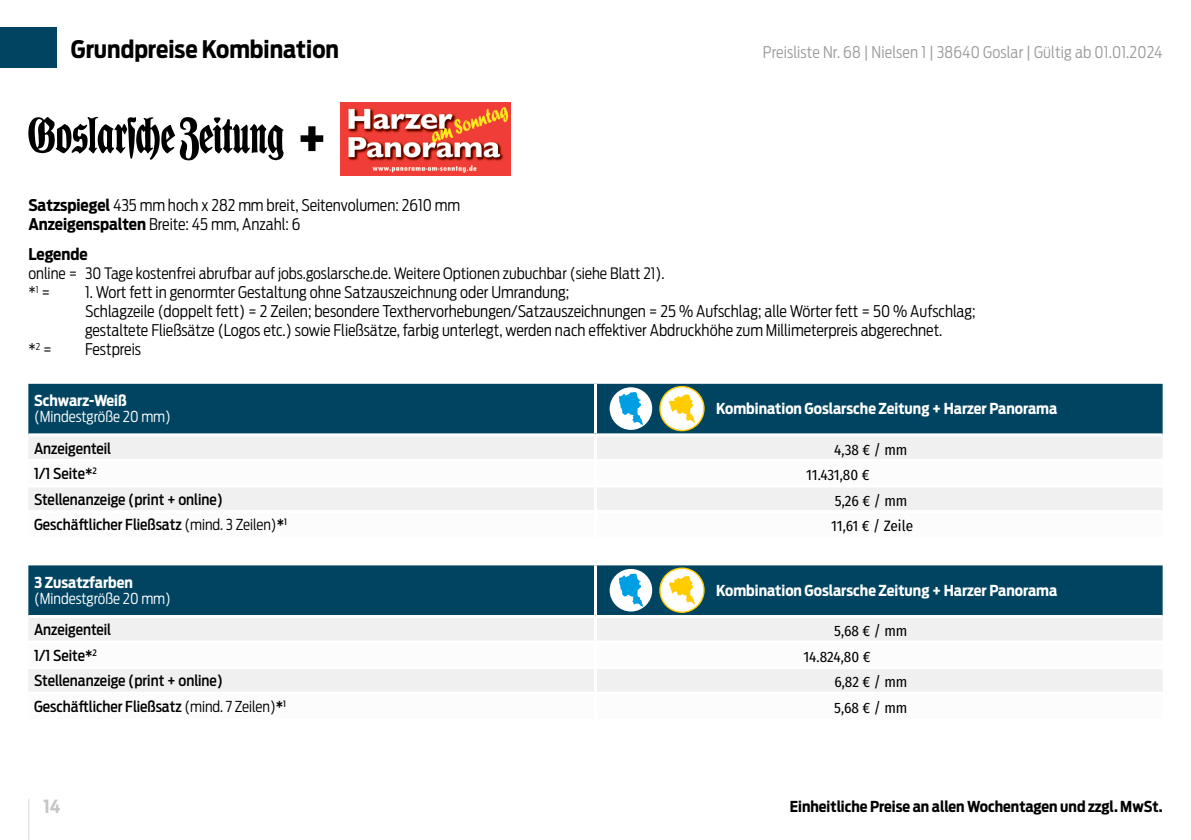
<style>
.page{position:relative;width:1191px;height:840px;background:#fff}
.page>*{position:absolute;margin:0;border:0;box-sizing:border-box;transform-origin:0 0}
.t1{font:700 24px "Antenna Cond";color:#000}
.t2{font:700 18px "Antenna Cond";color:#c5c6c6}
.t3{font:300 16px/19px "Antenna Cond";color:#000}
.t4{font:300 16px "Antenna Cond";letter-spacing:.01em;color:#9c9c9d}
.t5{font:700 16px "Antenna Cond";color:#000}
.t6{font:300 15.6px "Antenna Cond";color:#000}
.t7{font:500 15px "Antenna Cond";color:#000}
.t8{font:700 15px "Antenna Cond";color:#fff}
.t9{font:15px "Fira Sans Condensed";color:#000}
.t10{font:700 15px "Antenna Cond";color:#000}
.t11{font:300 15px "Antenna Cond";color:#fff}
.s1{font-weight:700}
.s2{font-weight:300}
</style>
<div class="page">
<hr style="left:28px;top:798px;width:1px;height:41px;background:#d9dada">
<div style="left:0;top:28px;width:57px;height:40px;background:#004461"></div>
<div style="left:28px;top:383px;width:1134px;height:50px;background:#004461"></div>
<div style="left:29px;top:437px;width:1133px;height:21px;background:#f0f0f0"></div>
<div style="left:29px;top:488px;width:1133px;height:21px;background:#f0f0f0"></div>
<hr style="left:594px;top:383px;width:3px;height:50px;background:#fff">
<hr style="left:594px;top:436px;width:3px;height:22px;background:#fff">
<hr style="left:594px;top:487px;width:3px;height:22px;background:#fff">
<svg style="left:608px;top:385px;width:45px;height:46px"></svg>
<svg style="left:619px;top:391px;width:24px;height:34px"></svg>
<svg style="left:659px;top:385px;width:45px;height:46px"></svg>
<svg style="left:669px;top:394px;width:26px;height:28px"></svg>
<div style="left:28px;top:565px;width:1134px;height:49px;background:#004461"></div>
<div style="left:29px;top:618px;width:1133px;height:22px;background:#f0f0f0"></div>
<div style="left:29px;top:669px;width:1133px;height:22px;background:#f0f0f0"></div>
<hr style="left:594px;top:565px;width:3px;height:49px;background:#fff">
<hr style="left:594px;top:617px;width:3px;height:23px;background:#fff">
<hr style="left:594px;top:668px;width:3px;height:23px;background:#fff">
<svg style="left:608px;top:567px;width:45px;height:45px"></svg>
<svg style="left:619px;top:573px;width:24px;height:33px"></svg>
<svg style="left:659px;top:567px;width:45px;height:45px"></svg>
<svg style="left:669px;top:575px;width:26px;height:29px"></svg>
<svg style="left:300px;top:126px;width:23px;height:25px"></svg>
<svg style="left:28px;top:116px;width:256px;height:45px"></svg>
<img style="left:340px;top:102px;width:170px;height:73px">
<h1 class="t1" style="left:71px;top:34px;width:270px">Grundpreise Kombination</h1>
<p class="t4" style="left:763px;top:42px;width:401px">Preisliste Nr. 68 | Nielsen 1 | 38640 Goslar | Gültig ab 01.01.2024</p>
<p class="t3" style="left:28px;top:196px;width:433px"><span class="s1">Satzspiegel</span> 435 mm hoch x 282 mm breit, Seitenvolumen: 2610 mm<br><span class="s1">Anzeigenspalten</span> Breite: 45 mm, Anzahl: 6</p>
<p class="t5" style="left:28px;top:245px;width:61px">Legende</p>
<p class="t6" style="left:28px;top:264px;width:638px">online = 30 Tage kostenfrei abrufbar auf jobs.goslarsche.de. Weitere Optionen zubuchbar (siehe Blatt 21).</p>
<p class="t3" style="left:28px;top:283px;width:23px">*<sup>1</sup> =</p>
<p class="t3" style="left:85px;top:283px;width:892px">1. Wort fett in genormter Gestaltung ohne Satzauszeichnung oder Umrandung;<br>Schlagzeile (doppelt fett) = 2 Zeilen; besondere Texthervorhebungen/Satzauszeichnungen = 25 % Aufschlag; alle Wörter fett = 50 % Aufschlag; gestaltete Fließsätze (Logos etc.) sowie Fließsätze, farbig unterlegt, werden nach effektiver Abdruckhöhe zum Millimeterpreis abgerechnet.</p>
<p class="t3" style="left:28px;top:340px;width:25px">*<sup>2</sup> =</p>
<p class="t3" style="left:85px;top:340px;width:57px">Festpreis</p>
<p class="t8" style="left:34px;top:391px;width:94px">Schwarz-Weiß</p>
<p class="t11" style="left:34px;top:407px;width:138px">(Mindestgröße 20 mm)</p>
<p class="t8" style="left:716px;top:399px;width:342px">Kombination Goslarsche Zeitung + Harzer Panorama</p>
<p class="t7" style="left:34px;top:438px;width:79px">Anzeigenteil</p>
<p class="t9" style="left:834px;top:438px;width:75px">4,38 € / mm</p>
<p class="t7" style="left:34px;top:463px;width:64px">1/1 Seite*<sup>2</sup></p>
<p class="t9" style="left:806px;top:463px;width:65px">11.431,80 €</p>
<p class="t7" style="left:34px;top:489px;width:191px">Stellenanzeige (print + online)</p>
<p class="t9" style="left:835px;top:489px;width:74px">5,26 € / mm</p>
<p class="t7" style="left:34px;top:514px;width:254px">Geschäftlicher Fließsatz <span class="s2">(mind. 3 Zeilen)</span>*<sup>1</sup></p>
<p class="t9" style="left:831px;top:514px;width:83px">11,61 € / Zeile</p>
<p class="t8" style="left:34px;top:573px;width:100px">3 Zusatzfarben</p>
<p class="t11" style="left:34px;top:589px;width:138px">(Mindestgröße 20 mm)</p>
<p class="t8" style="left:716px;top:581px;width:342px">Kombination Goslarsche Zeitung + Harzer Panorama</p>
<p class="t7" style="left:34px;top:619px;width:79px">Anzeigenteil</p>
<p class="t9" style="left:834px;top:619px;width:75px">5,68 € / mm</p>
<p class="t7" style="left:34px;top:645px;width:64px">1/1 Seite*<sup>2</sup></p>
<p class="t9" style="left:803px;top:645px;width:69px">14.824,80 €</p>
<p class="t7" style="left:34px;top:670px;width:191px">Stellenanzeige (print + online)</p>
<p class="t9" style="left:834px;top:670px;width:74px">6,82 € / mm</p>
<p class="t7" style="left:34px;top:696px;width:254px">Geschäftlicher Fließsatz <span class="s2">(mind. 7 Zeilen)</span>*<sup>1</sup></p>
<p class="t9" style="left:834px;top:696px;width:75px">5,68 € / mm</p>
<p class="t2" style="left:44px;top:795px;width:18px">14</p>
<p class="t10" style="left:790px;top:797px;width:374px">Einheitliche Preise an allen Wochentagen und zzgl. MwSt.</p>
</div>
